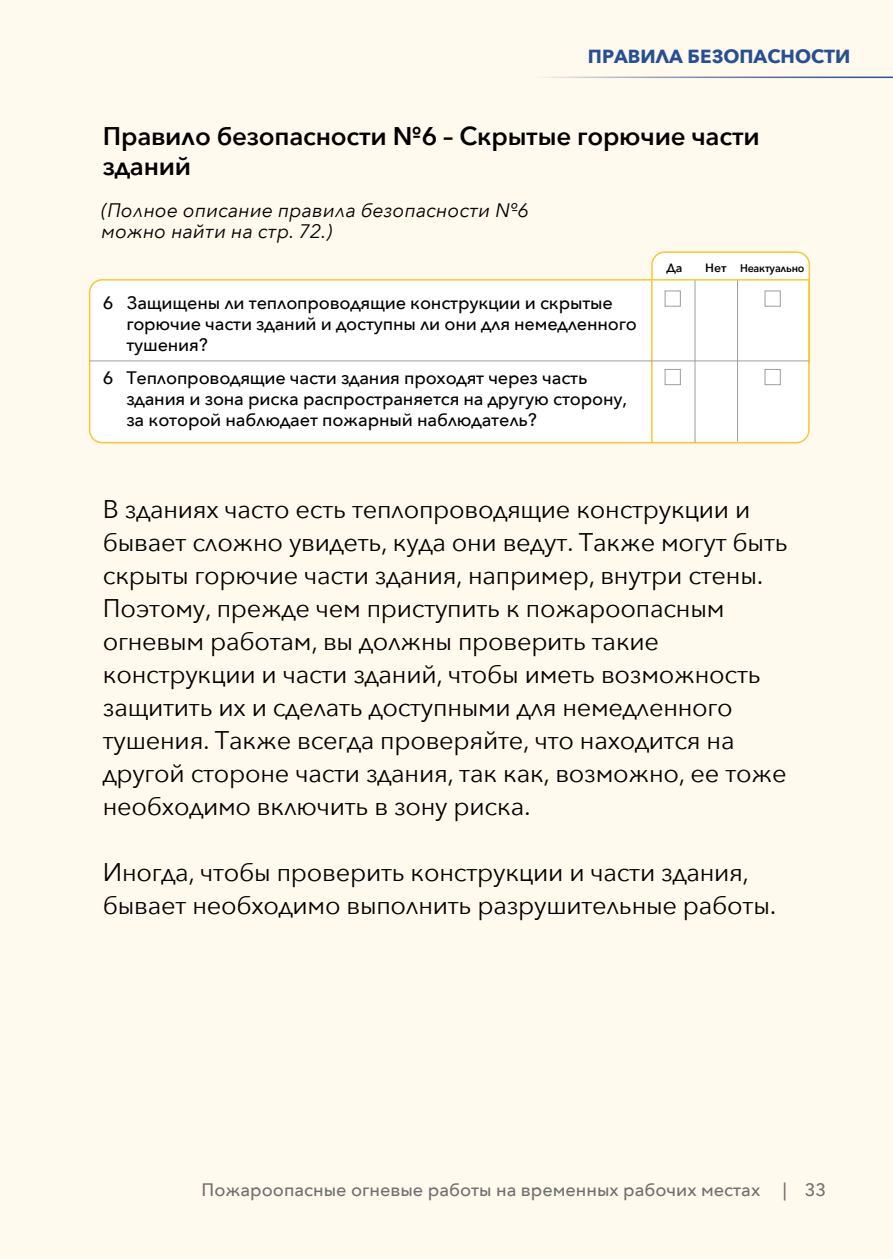
<style>
.page{position:relative;width:893px;height:1259px;background:#fff9ee}
.page>*{position:absolute;margin:0;border:0;box-sizing:border-box;transform-origin:0 0}
.t1{font:25.5px/33px "Avenir Next";letter-spacing:-.01em;color:#000}
.t2{font:600 25.5px/30px "Avenir Next";letter-spacing:-.01em;color:#000}
.t3{font:italic 19.5px/21px "Avenir Next";color:#000}
.t4{font:700 18.9px "Avenir Next";color:#274f92}
.t5{font:500 18px/21px "Avenir Next";letter-spacing:-.01em;color:#000}
.t6{font:500 18px "Avenir Next";color:#706f6f}
.t7{font:600 12px "Avenir Next";color:#000}
.t8{font:600 11.1px "Avenir Next";letter-spacing:-.02em;color:#000;scale:.95 1}
.s1{font-size:12px}
</style>
<div class="page">
<hr style="left:531px;top:77px;width:362px;height:1px;background:#274f92">
<svg style="left:651px;top:251px;width:160px;height:110px;background:#fefaef"></svg>
<div style="left:88px;top:278px;width:722px;height:166px;background:#fff"></div>
<hr style="left:694px;top:280px;width:1px;height:162px;background:#9d9d9c">
<hr style="left:737px;top:280px;width:1px;height:161px;background:#9d9d9c">
<hr style="left:651px;top:280px;width:2px;height:162px;background:#fdc533">
<div style="left:665px;top:290px;width:16px;height:17px;border:1px solid #9d9d9c"></div>
<div style="left:665px;top:369px;width:16px;height:16px;border:1px solid #9d9d9c"></div>
<div style="left:765px;top:290px;width:16px;height:17px;border:1px solid #9d9d9c"></div>
<div style="left:765px;top:369px;width:16px;height:16px;border:1px solid #9d9d9c"></div>
<hr style="left:89px;top:360px;width:720px;height:1px;background:#9d9d9c">
<p class="t4" style="left:588px;top:40px;width:264px">ПРАВИЛА БЕЗОПАСНОСТИ</p>
<p class="t2" style="left:103px;top:120px;width:658px">Правило безопасности №6 – Скрытые горючие части зданий</p>
<p class="t3" style="left:102px;top:199px;width:429px">(Полное описание правила безопасности №6 можно найти на стр. 72.)</p>
<p class="t5" style="left:126px;top:291px;width:512px;text-indent:-23px">6 Защищены ли теплопроводящие конструкции и скрытые горючие части зданий и доступны ли они для немедленного тушения?</p>
<p class="t5" style="left:126px;top:366px;width:502px;text-indent:-23px">6 Теплопроводящие части здания проходят через часть здания и зона риска распространяется на другую сторону, за которой наблюдает пожарный наблюдатель?</p>
<p class="t7" style="left:666px;top:258px;width:17px">Да</p>
<p class="t8" style="left:705px;top:259px;width:106px"><span class="s1">Нет</span> Неактуально</p>
<p class="t1" style="left:103px;top:492px;width:686px">В зданиях часто есть теплопроводящие конструкции и бывает сложно увидеть, куда они ведут. Также могут быть скрыты горючие части здания, например, внутри стены.<br>Поэтому, прежде чем приступить к пожароопасным огневым работам, вы должны проверить такие конструкции и части зданий, чтобы иметь возможность защитить их и сделать доступными для немедленного тушения. Также всегда проверяйте, что находится на другой стороне части здания, так как, возможно, ее тоже необходимо включить в зону риска.</p>
<p class="t1" style="left:103px;top:855px;width:675px">Иногда, чтобы проверить конструкции и части здания, бывает необходимо выполнить разрушительные работы.</p>
<p class="t6" style="left:202px;top:1174px;width:560px">Пожароопасные огневые работы на временных рабочих местах</p>
<p class="t6" style="left:783px;top:1174px;width:45px">| 33</p>
</div>
